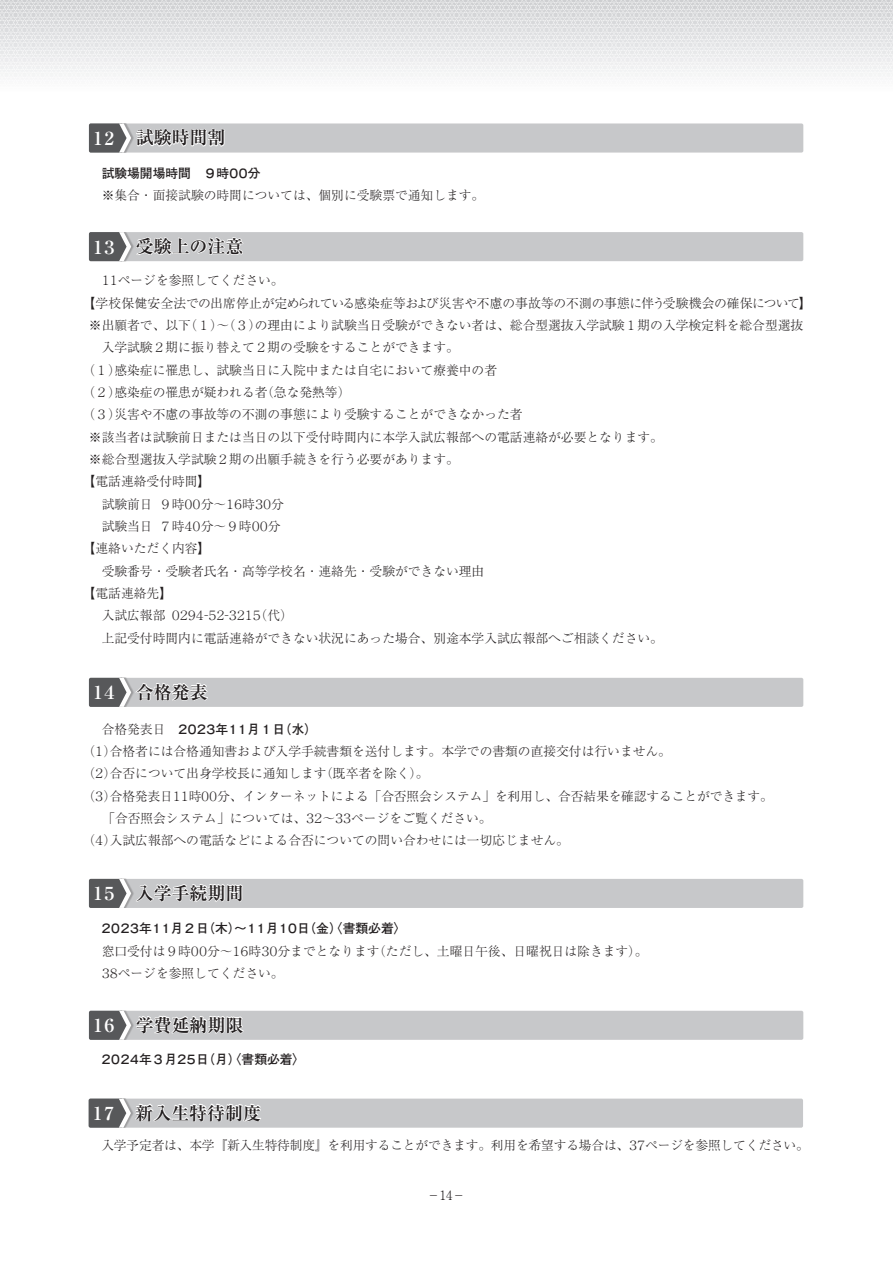
<style>
.page{position:relative;width:893px;height:1263px;background:#fff}
.page>*{position:absolute;margin:0;border:0;box-sizing:border-box;transform-origin:0 0}
.t1{font:700 18px "Ryumin Pro";color:#231f20}
.t2{font:700 18px "Ryumin Pro";letter-spacing:-.36em;color:#fff}
.t3{font:300 12.75px/22.4px "Ryumin Pro";color:#231f20}
.t4{font:700 12.75px "Futo Go B101 Pro";letter-spacing:-.135em;color:#231f20}
.t5{font:700 12.75px "Futo Go B101 Pro";letter-spacing:-.065em;color:#231f20}
.t6{font:700 12.75px "Futo Go B101 Pro";color:#231f20}
.s1{font-family:"Ryumin Pro";font-weight:300}
</style>
<div class="page">
<div style="left:0;top:0;width:893px;height:93px;background:linear-gradient(to bottom,#d8d9da,#fdfdfe)"></div>
<div style="left:89px;top:123px;width:714px;height:30px;background:#c7c8ca;border-radius:2px"></div>
<svg style="left:89px;top:123px;width:137px;height:30px"></svg>
<div style="left:89px;top:232px;width:714px;height:29px;background:#c7c8ca;border-radius:2px"></div>
<svg style="left:89px;top:232px;width:155px;height:29px"></svg>
<div style="left:89px;top:678px;width:714px;height:29px;background:#c7c8ca;border-radius:2px"></div>
<svg style="left:89px;top:678px;width:119px;height:29px"></svg>
<div style="left:89px;top:1011px;width:714px;height:29px;background:#c7c8ca;border-radius:2px"></div>
<svg style="left:89px;top:1010px;width:156px;height:30px"></svg>
<div style="left:89px;top:879px;width:714px;height:29px;background:#c7c8ca;border-radius:2px"></div>
<svg style="left:89px;top:879px;width:154px;height:29px"></svg>
<div style="left:89px;top:1098px;width:714px;height:30px;background:#c7c8ca;border-radius:2px"></div>
<svg style="left:89px;top:1098px;width:173px;height:30px"></svg>
<h1 class="t1" style="left:136px;top:123px;width:91px">試験時間割</h1>
<h1 class="t2" style="left:89px;top:124px;width:31px">１２</h1>
<p class="t6" style="left:102px;top:163px;width:160px">試験場開場時間　９時００分</p>
<p class="t3" style="left:89px;top:183px;width:397px">　※集合・面接試験の時間については、個別に受験票で通知します。</p>
<h1 class="t1" style="left:136px;top:232px;width:109px">受験上の注意</h1>
<h1 class="t2" style="left:89px;top:233px;width:31px">１３</h1>
<p class="t3" style="left:118px;top:268px;width:167px">ページを参照してください。</p>
<p class="t3" style="left:99px;top:268px;width:22px">１１</p>
<p class="t3" style="left:83px;top:291px;width:731px">【学校保健安全法での出席停止が定められている感染症等および災害や不慮の事故等の不測の事態に伴う受験機会の確保について【</p>
<p class="t3" style="left:255px;top:313px;width:550px">の理由により試験当日受験ができない者は、総合型選抜入学試験１期の入学検定料を総合型選抜</p>
<p class="t3" style="left:185px;top:313px;width:78px">（１）～（３）</p>
<p class="t3" style="left:89px;top:313px;width:104px">※出願者で、以下</p>
<p class="t3" style="left:89px;top:335px;width:371px">　入学試験２期に振り替えて２期の受験をすることができます。</p>
<p class="t3" style="left:114px;top:358px;width:384px">感染症に罹患し、試験当日に入院中または自宅において療養中の者</p>
<p class="t3" style="left:83px;top:358px;width:40px">（１）</p>
<p class="t3" style="left:114px;top:380px;width:410px;text-indent:-32px">（２）<br>災害や不慮の事故等の不測の事態により受験することができなかった者</p>
<p class="t3" style="left:261px;top:380px;width:91px">（急な発熱等(</p>
<p class="t3" style="left:114px;top:380px;width:155px">感染症の罹患が疑われる者</p>
<p class="t3" style="left:83px;top:402px;width:40px">（３）</p>
<p class="t3" style="left:89px;top:425px;width:576px">※該当者は試験前日または当日の以下受付時間内に本学入試広報部への電話連絡が必要となります。</p>
<p class="t3" style="left:89px;top:447px;width:371px">※総合型選抜入学試験２期の出願手続きを行う必要があります。</p>
<p class="t3" style="left:83px;top:469px;width:129px">【電話連絡受付時間【</p>
<p class="t3" style="left:271px;top:492px;width:14px">分</p>
<p class="t3" style="left:89px;top:492px;width:65px">　試験前日</p>
<p class="t3" style="left:159px;top:492px;width:27px">９時</p>
<p class="t3" style="left:242px;top:492px;width:14px">時</p>
<p class="t3" style="left:201px;top:492px;width:27px">分～</p>
<p class="t3" style="left:182px;top:492px;width:22px">００</p>
<p class="t3" style="left:224px;top:492px;width:22px">１６</p>
<p class="t3" style="left:253px;top:492px;width:22px">３０</p>
<p class="t3" style="left:89px;top:514px;width:65px">　試験当日</p>
<p class="t3" style="left:83px;top:536px;width:129px">【連絡いただく内容【</p>
<p class="t3" style="left:89px;top:559px;width:397px">　受験番号・受験者氏名・高等学校名・連絡先・受験ができない理由</p>
<p class="t3" style="left:83px;top:581px;width:91px">【電話連絡先【</p>
<p class="t3" style="left:255px;top:603px;width:40px">（代(</p>
<p class="t3" style="left:159px;top:514px;width:27px">７時</p>
<p class="t3" style="left:201px;top:514px;width:53px">分～９時</p>
<p class="t3" style="left:268px;top:514px;width:14px">分</p>
<p class="t3" style="left:182px;top:514px;width:22px">４０</p>
<p class="t3" style="left:249px;top:514px;width:22px">００</p>
<p class="t3" style="left:89px;top:603px;width:576px">　入試広報部０２９４－５２－３２１５<br>　上記受付時間内に電話連絡ができない状況にあった場合、別途本学入試広報部へご相談ください。</p>
<h1 class="t1" style="left:136px;top:678px;width:73px">合格発表</h1>
<h1 class="t2" style="left:89px;top:678px;width:31px">１４</h1>
<p class="t4" style="left:89px;top:719px;width:230px"><span class="s1">　合格発表日　</span>２０２３年１１月１（日水(</p>
<p class="t3" style="left:93px;top:739px;width:580px">１合格者には合格通知書および入学手続書類を送付します。本学での書類の直接交付は行いません。</p>
<p class="t3" style="left:83px;top:739px;width:14px">（</p>
<p class="t3" style="left:103px;top:739px;width:14px">）</p>
<p class="t3" style="left:83px;top:761px;width:14px">（</p>
<p class="t3" style="left:103px;top:761px;width:14px">）</p>
<p class="t3" style="left:320px;top:761px;width:110px">（既卒者を除く。(</p>
<p class="t3" style="left:93px;top:761px;width:235px">２合否について出身学校長に通知します</p>
<p class="t3" style="left:83px;top:784px;width:14px">（</p>
<p class="t3" style="left:103px;top:784px;width:14px">）</p>
<p class="t3" style="left:217px;top:784px;width:557px">分、インターネットによる「合否照会システム」を利用し、合否結果を確認することができます。</p>
<p class="t3" style="left:93px;top:784px;width:82px">３合格発表日</p>
<p class="t3" style="left:189px;top:784px;width:14px">時</p>
<p class="t3" style="left:171px;top:784px;width:22px">１１</p>
<p class="t3" style="left:199px;top:784px;width:22px">００</p>
<p class="t3" style="left:351px;top:806px;width:142px">ページをご覧ください。</p>
<p class="t3" style="left:93px;top:806px;width:477px;text-indent:9px">「合否照会システム」については、<br>４入試広報部への電話などによる合否についての問い合わせには一切応じません。</p>
<p class="t3" style="left:304px;top:806px;width:22px">３２</p>
<p class="t3" style="left:333px;top:806px;width:22px">３３</p>
<p class="t3" style="left:322px;top:806px;width:14px">～</p>
<p class="t3" style="left:83px;top:828px;width:14px">（</p>
<p class="t3" style="left:103px;top:828px;width:14px">）</p>
<h1 class="t1" style="left:136px;top:879px;width:109px">入学手続期間</h1>
<h1 class="t2" style="left:89px;top:879px;width:31px">１５</h1>
<p class="t4" style="left:100px;top:918px;width:308px">２０２３年１１月２（日木）～１１月１０（日金）〈書類必着〈</p>
<p class="t3" style="left:373px;top:938px;width:276px">（ただし、土曜日午後、日曜祝日は除きます。(</p>
<p class="t3" style="left:118px;top:938px;width:167px;text-indent:-16px">窓口受付は９時<br>ページを参照してください。</p>
<p class="t3" style="left:249px;top:938px;width:14px">時</p>
<p class="t3" style="left:277px;top:938px;width:104px">分までとなります</p>
<p class="t3" style="left:207px;top:938px;width:27px">分～</p>
<p class="t3" style="left:189px;top:938px;width:22px">００</p>
<p class="t3" style="left:230px;top:938px;width:22px">１６</p>
<p class="t3" style="left:259px;top:938px;width:22px">３０</p>
<p class="t3" style="left:99px;top:961px;width:22px">３８</p>
<h1 class="t1" style="left:136px;top:1010px;width:109px">学費延納期限</h1>
<h1 class="t2" style="left:89px;top:1011px;width:31px">１６</h1>
<p class="t5" style="left:100px;top:1049px;width:207px">２０２４年３月２５（日月）〈書類必着〈</p>
<h1 class="t2" style="left:89px;top:1099px;width:31px">１７</h1>
<h1 class="t1" style="left:136px;top:1098px;width:127px">新入生特待制度</h1>
<p class="t3" style="left:101px;top:1133px;width:529px">入学予定者は、本学『新入生特待制度』を利用することができます。利用を希望する場合は、</p>
<p class="t3" style="left:645px;top:1133px;width:165px">ページを参照してください。</p>
<p class="t3" style="left:627px;top:1133px;width:22px">３７</p>
<p class="t3" style="left:427px;top:1183px;width:40px">－14－</p>
</div>
